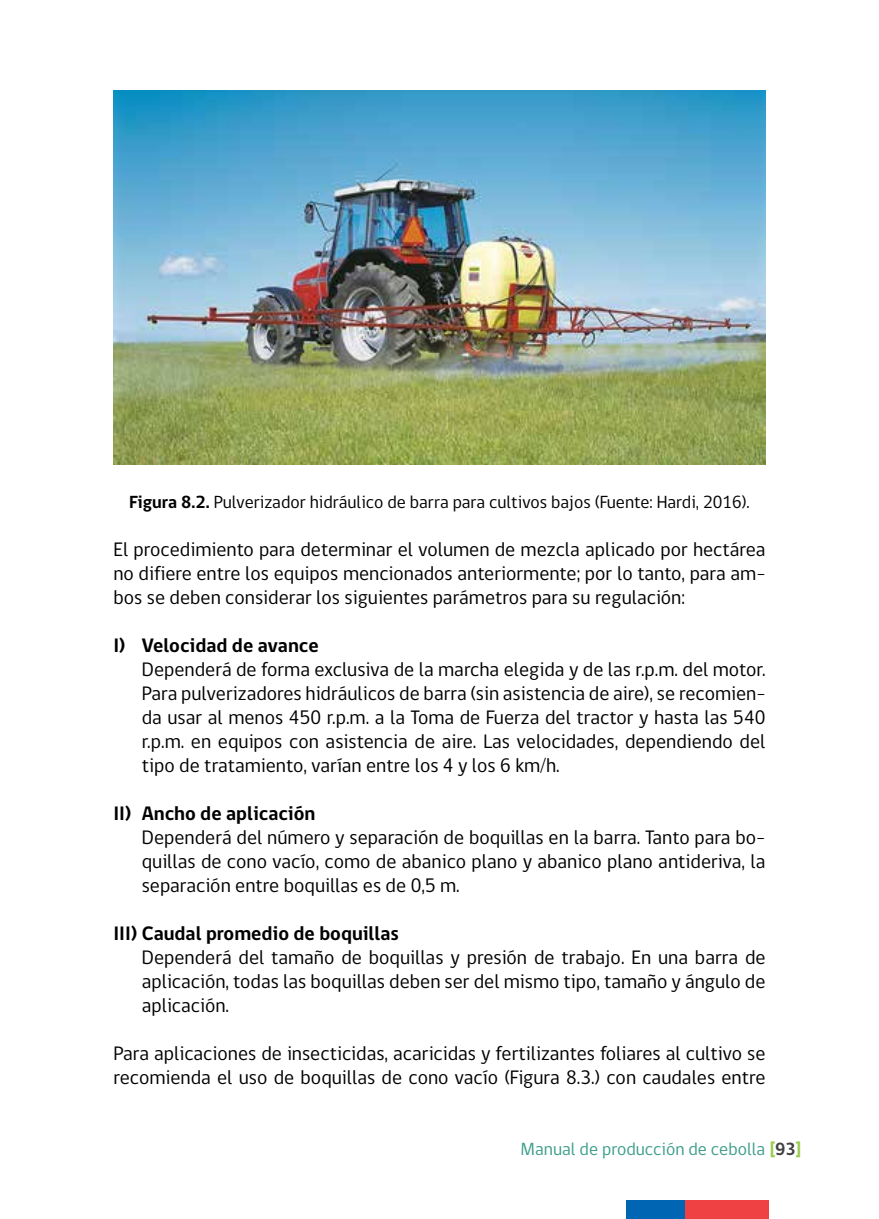
<style>
.page{position:relative;width:879px;height:1219px;background:#fff}
.page>*{position:absolute;margin:0;border:0;box-sizing:border-box;transform-origin:0 0}
.t1{font:20px/24px "gob CL";color:#000;text-align:justify}
.t2{font:700 20px "gob CL";color:#000}
.t3{font:18px "gob CL";color:#000}
.t4{font:18px "gob CL";color:#3d9e8a}
.s1{font-weight:700}
.s2{font-weight:700;color:#99cb52}
.s3{font-weight:700;color:#414042}
</style>
<div class="page">
<div style="left:626px;top:1200px;width:58px;height:19px;background:#0066b3"></div>
<div style="left:684px;top:1200px;width:84px;height:19px;background:#ef4044"></div>
<img style="left:113px;top:91px;width:653px;height:374px">
<p class="t3" style="left:129px;top:490px;width:622px"><span class="s1">Figura 8.2.</span> Pulverizador hidráulico de barra para cultivos bajos (Fuente: Hardi, 2016).</p>
<p class="t1" style="left:113px;top:538px;width:653px">El procedimiento para determinar el volumen de mezcla aplicado por hectárea no difiere entre los equipos mencionados anteriormente; por lo tanto, para am&shy;bos se deben considerar los siguientes parámetros para su regulación:</p>
<p class="t2" style="left:113px;top:632px;width:207px">I) Velocidad de avance</p>
<p class="t1" style="left:142px;top:658px;width:625px">Dependerá de forma exclusiva de la marcha elegida y de las r.p.m. del motor.<br>Para pulverizadores hidráulicos de barra (sin asistencia de aire), se recomien&shy;da usar al menos 450 r.p.m. a la Toma de Fuerza del tractor y hasta las 540 r.p.m. en equipos con asistencia de aire. Las velocidades, dependiendo del tipo de tratamiento, varían entre los 4 y los 6 km/h.</p>
<p class="t2" style="left:113px;top:800px;width:203px">II) Ancho de aplicación</p>
<p class="t1" style="left:142px;top:826px;width:625px">Dependerá del número y separación de boquillas en la barra. Tanto para bo&shy;quillas de cono vacío, como de abanico plano y abanico plano antideriva, la separación entre boquillas es de 0,5 m.</p>
<p class="t2" style="left:113px;top:920px;width:287px">III) Caudal promedio de boquillas</p>
<p class="t1" style="left:142px;top:946px;width:625px">Dependerá del tamaño de boquillas y presión de trabajo. En una barra de aplicación, todas las boquillas deben ser del mismo tipo, tamaño y ángulo de aplicación.</p>
<p class="t1" style="left:113px;top:1042px;width:654px">Para aplicaciones de insecticidas, acaricidas y fertilizantes foliares al cultivo se recomienda el uso de boquillas de cono vacío (Figura 8.3.) con caudales entre</p>
<p class="t4" style="left:520px;top:1136px;width:282px">Manual de producción de cebolla <span class="s2">[</span><span class="s3">93</span><span class="s2">]</span></p>
</div>
